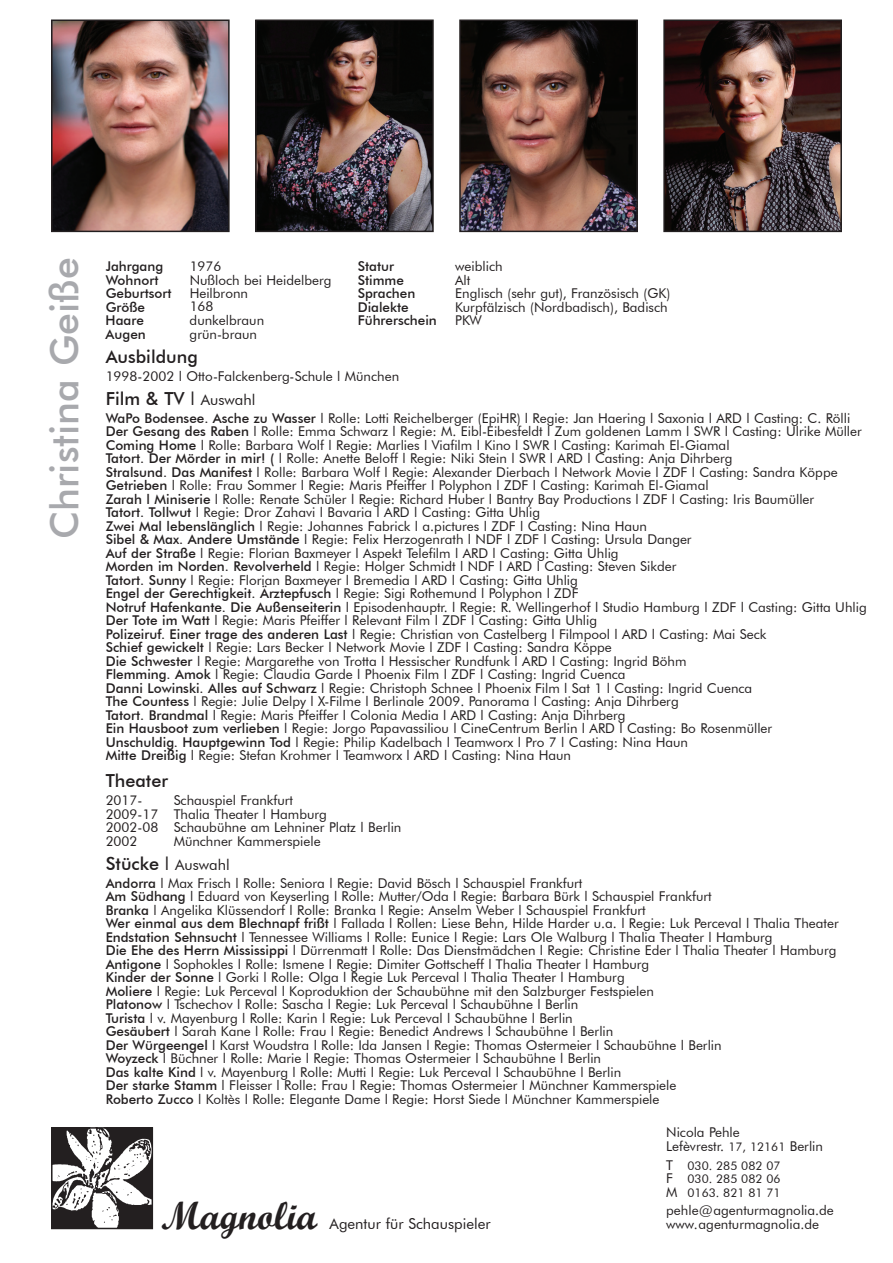
<style>
.page{position:relative;width:893px;height:1263px;background:#fff}
.page>*{position:absolute;margin:0;border:0;box-sizing:border-box;transform-origin:0 0}
.t1{font:500 39px "Futura BT";color:#a8a9ad}
.t2{font:39px "Script MT Bold";color:#231f20}
.t3{font:500 18px "Futura BT";color:#231f20}
.t4{font:15px "Futura BT";color:#231f20}
.t5{font:13.5px/13.5px "Futura BT";color:#231f20}
.t6{font:500 13.5px "Futura BT";color:#231f20}
.t7{font:12px/13.5px "Futura BT";color:#231f20;text-align:justify}
.s1{font-weight:400}
.s2{font-weight:400;font-size:15px}
.s3{font-weight:500}
.s4{font-weight:500;font-size:18px}
.s5{font-size:18px}
.s6{font-size:12px}
.s7{font-size:13.5px}
</style>
<div class="page">
<img style="left:54px;top:23px;width:173px;height:206px">
<div style="left:51px;top:20px;width:179px;height:212px;border:2px solid #231f20"></div>
<img style="left:258px;top:23px;width:173px;height:206px">
<div style="left:255px;top:20px;width:179px;height:212px;border:2px solid #231f20"></div>
<img style="left:462px;top:23px;width:173px;height:206px">
<div style="left:459px;top:20px;width:179px;height:212px;border:2px solid #231f20"></div>
<img style="left:666px;top:23px;width:173px;height:206px">
<div style="left:663px;top:20px;width:179px;height:212px;border:2px solid #231f20"></div>
<img style="left:54px;top:1130px;width:96px;height:96px">
<div style="left:51px;top:1127px;width:102px;height:102px;border:2px solid #231f20"></div>
<h1 class="t1" style="left:41px;top:539px;width:283px;rotate:-90deg">Christina Geiße</h1>
<p class="t6" style="left:106px;top:258px;width:59px">Jahrgang</p>
<p class="t5" style="left:190px;top:259px;width:33px">1976</p>
<p class="t6" style="left:358px;top:258px;width:38px">Statur</p>
<p class="t5" style="left:455px;top:259px;width:49px">weiblich</p>
<p class="t6" style="left:106px;top:272px;width:54px">Wohnort</p>
<p class="t5" style="left:190px;top:273px;width:143px">Nußloch bei Heidelberg</p>
<p class="t6" style="left:358px;top:272px;width:48px">Stimme</p>
<p class="t5" style="left:455px;top:273px;width:17px">Alt</p>
<p class="t6" style="left:106px;top:285px;width:67px">Geburtsort</p>
<p class="t5" style="left:190px;top:286px;width:60px">Heilbronn</p>
<p class="t6" style="left:358px;top:285px;width:59px">Sprachen</p>
<p class="t5" style="left:455px;top:286px;width:217px">Englisch (sehr gut), Französisch (GK)</p>
<p class="t6" style="left:106px;top:299px;width:41px">Größe</p>
<p class="t5" style="left:190px;top:300px;width:25px">168</p>
<p class="t6" style="left:358px;top:299px;width:52px">Dialekte</p>
<p class="t5" style="left:455px;top:300px;width:214px">Kurpfälzisch (Nordbadisch), Badisch</p>
<p class="t6" style="left:106px;top:312px;width:40px">Haare</p>
<p class="t5" style="left:190px;top:313px;width:76px">dunkelbraun</p>
<p class="t6" style="left:358px;top:312px;width:81px">Führerschein</p>
<p class="t5" style="left:455px;top:313px;width:28px">PKW</p>
<p class="t6" style="left:106px;top:326px;width:42px">Augen</p>
<p class="t5" style="left:190px;top:327px;width:69px">grün-braun</p>
<h2 class="t3" style="left:106px;top:345px;width:94px">Ausbildung</h2>
<p class="t5" style="left:106px;top:369px;width:295px">1998-2002 l Otto-Falckenberg-Schule l München</p>
<h2 class="t3" style="left:106px;top:387px;width:151px">Film &amp; TV <span class="s1">l</span> <span class="s2">Auswahl</span></h2>
<p class="t5" style="left:106px;top:411px;width:763px"><span class="s3">WaPo Bodensee. Asche zu Wasser</span> l Rolle: Lotti Reichelberger (EpiHR) l Regie: Jan Haering l Saxonia l ARD l Casting: C. Rölli <span class="s3">Der Gesang des Raben</span> l Rolle: Emma Schwarz l Regie: M. Eibl-Eibesfeldt l Zum goldenen Lamm l SWR l Casting: Ulrike Müller <span class="s3">Coming Home</span> l Rolle: Barbara Wolf l Regie: Marlies l Viafilm l Kino l SWR l Casting: Karimah El-Giamal<br><span class="s3">Tatort. Der Mörder in mir! (</span> l Rolle: Anette Beloff l Regie: Niki Stein l SWR l ARD l Casting: Anja Dihrberg<br><span class="s3">Stralsund. Das Manifest</span> l Rolle: Barbara Wolf l Regie: Alexander Dierbach l Network Movie l ZDF l Casting: Sandra Köppe <span class="s3">Getrieben</span> l Rolle: Frau Sommer l Regie: Maris Pfeiffer l Polyphon l ZDF l Casting: Karimah El-Giamal<br><span class="s3">Zarah l Miniserie</span> l Rolle: Renate Schüler l Regie: Richard Huber l Bantry Bay Productions l ZDF l Casting: Iris Baumüller<br><span class="s3">Tatort. Tollwut</span> l Regie: Dror Zahavi l Bavaria l ARD l Casting: Gitta Uhlig<br><span class="s3">Zwei Mal lebenslänglich</span> l Regie: Johannes Fabrick l a.pictures l ZDF l Casting: Nina Haun<br><span class="s3">Sibel &amp; Max. Andere Umstände</span> l Regie: Felix Herzogenrath l NDF l ZDF l Casting: Ursula Danger<br><span class="s3">Auf der Straße</span> l Regie: Florian Baxmeyer l Aspekt Telefilm l ARD l Casting: Gitta Uhlig<br><span class="s3">Morden im Norden. Revolverheld</span> l Regie: Holger Schmidt l NDF l ARD l Casting: Steven Sikder<br><span class="s3">Tatort. Sunny</span> l Regie: Florian Baxmeyer l Bremedia l ARD l Casting: Gitta Uhlig<br><span class="s3">Engel der Gerechtigkeit. Ärztepfusch</span> l Regie: Sigi Rothemund l Polyphon l ZDF<br><span class="s3">Notruf Hafenkante. Die Außenseiterin</span> l Episodenhauptr. l Regie: R. Wellingerhof l Studio Hamburg l ZDF l Casting: Gitta Uhlig <span class="s3">Der Tote im Watt</span> l Regie: Maris Pfeiffer l Relevant Film l ZDF l Casting: Gitta Uhlig<br><span class="s3">Polizeiruf. Einer trage des anderen Last</span> l Regie: Christian von Castelberg l Filmpool l ARD l Casting: Mai Seck<br><span class="s3">Schief gewickelt</span> l Regie: Lars Becker l Network Movie l ZDF l Casting: Sandra Köppe<br><span class="s3">Die Schwester</span> l Regie: Margarethe von Trotta l Hessischer Rundfunk l ARD l Casting: Ingrid Böhm<br><span class="s3">Flemming. Amok</span> l Regie: Claudia Garde l Phoenix Film l ZDF l Casting: Ingrid Cuenca<br><span class="s3">Danni Lowinski. Alles auf Schwarz</span> l Regie: Christoph Schnee l Phoenix Film l Sat 1 l Casting: Ingrid Cuenca<br><span class="s3">The Countess</span> l Regie: Julie Delpy l X-Filme l Berlinale 2009. Panorama l Casting: Anja Dihrberg<br><span class="s3">Tatort. Brandmal</span> l Regie: Maris Pfeiffer l Colonia Media l ARD l Casting: Anja Dihrberg<br><span class="s3">Ein Hausboot zum verlieben</span> l Regie: Jorgo Papavassiliou l CineCentrum Berlin l ARD l Casting: Bo Rosenmüller<br><span class="s3">Unschuldig. Hauptgewinn Tod</span> l Regie: Philip Kadelbach l Teamworx l Pro 7 l Casting: Nina Haun<br><span class="s3">Mitte Dreißig</span> l Regie: Stefan Krohmer l Teamworx l ARD l Casting: Nina Haun</p>
<h2 class="t3" style="left:106px;top:770px;width:64px">Theater</h2>
<p class="t5" style="left:106px;top:793px;width:38px">2017-</p>
<p class="t5" style="left:106px;top:793px;width:297px;text-indent:68px">Schauspiel Frankfurt<br>2009-17 Thalia Theater l Hamburg<br>2002-08 Schaubühne am Lehniner Platz l Berlin<br>2002</p>
<p class="t5" style="left:174px;top:834px;width:149px">Münchner Kammerspiele</p>
<p class="t4" style="left:106px;top:855px;width:126px"><span class="s4">Stücke</span> <span class="s5">l</span> Auswahl</p>
<p class="t5" style="left:106px;top:876px;width:734px"><span class="s3">Andorra</span> l Max Frisch l Rolle: Seniora l Regie: David Bösch l Schauspiel Frankfurt<br><span class="s3">Am Südhang</span> l Eduard von Keyserling l Rolle: Mutter/Oda l Regie: Barbara Bürk l Schauspiel Frankfurt<br><span class="s3">Branka</span> l Angelika Klüssendorf l Rolle: Branka l Regie: Anselm Weber l Schauspiel Frankfurt<br><span class="s3">Wer einmal aus dem Blechnapf frißt</span> l Fallada l Rollen: Liese Behn, Hilde Harder u.a. l Regie: Luk Perceval l Thalia Theater <span class="s3">Endstation Sehnsucht</span> l Tennessee Williams l Rolle: Eunice l Regie: Lars Ole Walburg l Thalia Theater l Hamburg<br><span class="s3">Die Ehe des Herrn Mississippi</span> l Dürrenmatt l Rolle: Das Dienstmädchen l Regie: Christine Eder l Thalia Theater l Hamburg <span class="s3">Antigone</span> l Sophokles l Rolle: Ismene l Regie: Dimiter Gottscheff l Thalia Theater l Hamburg<br><span class="s3">Kinder der Sonne</span> l Gorki l Rolle: Olga l Regie Luk Perceval l Thalia Theater l Hamburg<br><span class="s3">Moliere</span> l Regie: Luk Perceval l Koproduktion der Schaubühne mit den Salzburger Festspielen<br><span class="s3">Platonow</span> l Tschechov l Rolle: Sascha l Regie: Luk Perceval l Schaubühne l Berlin<br><span class="s3">Turista</span> l v. Mayenburg l Rolle: Karin l Regie: Luk Perceval l Schaubühne l Berlin<br><span class="s3">Gesäubert</span> l Sarah Kane l Rolle: Frau l Regie: Benedict Andrews l Schaubühne l Berlin<br><span class="s3">Der Würgeengel</span> l Karst Woudstra l Rolle: Ida Jansen l Regie: Thomas Ostermeier l Schaubühne l Berlin<br><span class="s3">Woyzeck</span> l Büchner l Rolle: Marie l Regie: Thomas Ostermeier l Schaubühne l Berlin<br><span class="s3">Das kalte Kind</span> l v. Mayenburg l Rolle: Mutti l Regie: Luk Perceval l Schaubühne l Berlin<br><span class="s3">Der starke Stamm</span> l Fleisser l Rolle: Frau l Regie: Thomas Ostermeier l Münchner Kammerspiele<br><span class="s3">Roberto Zucco</span> l Koltès l Rolle: Elegante Dame l Regie: Horst Siede l Münchner Kammerspiele</p>
<h1 class="t2" style="left:161px;top:1192px;width:158px">Magnolia</h1>
<p class="t5" style="left:666px;top:1126px;width:158px">Nicola Pehle<br>Lefèvrestr. <span class="s6">17, 12161</span> Berlin</p>
<p class="t7" style="left:666px;top:1158px;width:116px"><span class="s7">T</span> 030. 285 082 07<br><span class="s7">F</span> 030. 285 082 06<br><span class="s7">M</span> 0163. 821 81 71</p>
<p class="t5" style="left:666px;top:1204px;width:169px">pehle@agenturmagnolia.de</p>
<p class="t4" style="left:330px;top:1214px;width:163px">Agentur für Schauspieler</p>
<p class="t5" style="left:666px;top:1217px;width:154px">www.agenturmagnolia.de</p>
</div>
